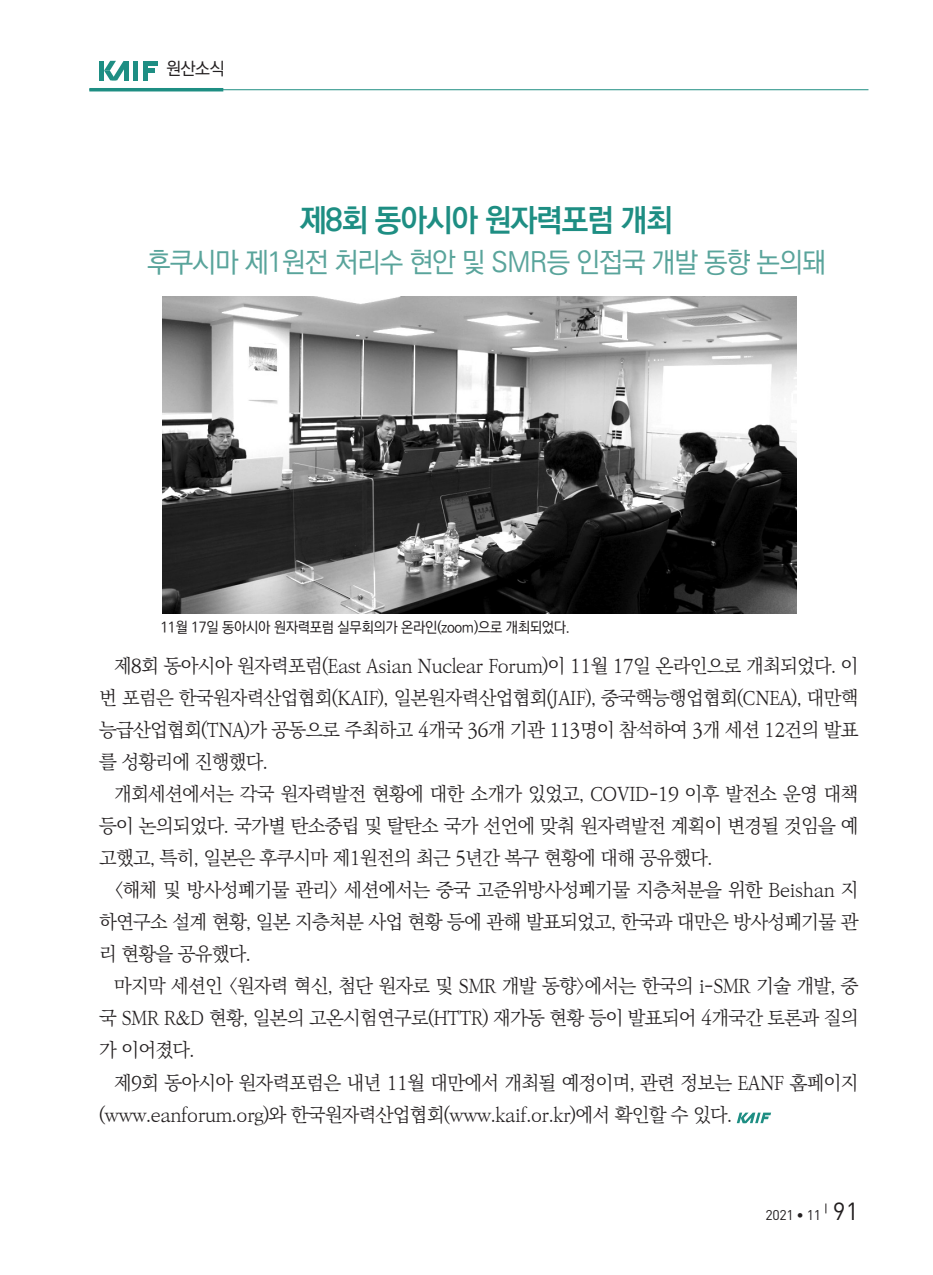
<style>
.page{position:relative;width:933px;height:1275px;background:#fff}
.page>*{position:absolute;margin:0;border:0;box-sizing:border-box;transform-origin:0 0}
.격자_푼_제목{font:31.5px "Ko Pub World Dotum PB";letter-spacing:-.035em;color:#1e8e83}
.격자_푼_제목-2{font:28px "Ko Pub World Dotum PM";letter-spacing:-.035em;color:#59a49b}
.본문{font:19.25px/32px "Ko Pub World Batang PL";letter-spacing:-.035em;color:#231f20;text-align:justify}
.t1{font:17.5px "Ko Pub World Dotum PM";color:#231f20}
.t2{font:14.88px "Ko Pub World Dotum PM";letter-spacing:-.025em;color:#231f20;scale:.95 1}
.t3{font:14px "DIN";letter-spacing:-.025em;color:#231f20}
.s1{font-size:24.5px}
</style>
<div class="page">
<hr style="left:89px;top:89px;width:779px;height:1px;background:#1e8e83">
<hr style="left:89px;top:88px;width:134px;height:3px;background:#1e8e83">
<div style="left:99px;top:61px;width:5px;height:19px;background:#1e8e83"></div>
<div style="left:133px;top:61px;width:5px;height:19px;background:#1e8e83"></div>
<div style="left:143px;top:61px;width:5px;height:19px;background:#1e8e83"></div>
<div style="left:146px;top:61px;width:12px;height:5px;background:#1e8e83"></div>
<div style="left:146px;top:68px;width:9px;height:5px;background:#1e8e83"></div>
<svg style="left:104px;top:61px;width:24px;height:19px"></svg>
<svg style="left:736px;top:1113px;width:35px;height:10px"></svg>
<img style="left:162px;top:297px;width:634px;height:316px">
<p class="t1" style="left:166px;top:56px;width:60px">원산소식</p>
<p class="격자_푼_제목" style="left:300px;top:197px;width:375px">제8회 동아시아 원자력포럼 개최</p>
<p class="격자_푼_제목-2" style="left:147px;top:242px;width:680px">후쿠시마 제1원전 처리수 현안 및 SMR등 인접국 개발 동향 논의돼</p>
<p class="t2" style="left:160px;top:617px;width:432px">11월 17일 동아시아 원자력포럼 실무회의가 온라인(zoom)으로 개최되었다.</p>
<p class="본문" style="left:99px;top:650px;width:760px;text-indent:15px">제8회 동아시아 원자력포럼(East Asian Nuclear Forum)이 11월 17일 온라인으로 개최되었다. 이 번 포럼은 한국원자력산업협회(KAIF), 일본원자력산업협회(JAIF), 중국핵능행업협회(CNEA), 대만핵 능급산업협회(TNA)가 공동으로 주최하고 4개국 36개 기관 113명이 참석하여 3개 세션 12건의 발표 를 성황리에 진행했다.</p>
<p class="본문" style="left:99px;top:779px;width:760px;text-indent:15px">개회세션에서는 각국 원자력발전 현황에 대한 소개가 있었고, COVID-19 이후 발전소 운영 대책 등이 논의되었다. 국가별 탄소중립 및 탈탄소 국가 선언에 맞춰 원자력발전 계획이 변경될 것임을 예 고했고, 특히, 일본은 후쿠시마 제1원전의 최근 5년간 복구 현황에 대해 공유했다.</p>
<p class="본문" style="left:99px;top:875px;width:760px;text-indent:15px">&lt;해체 및 방사성폐기물 관리&gt; 세션에서는 중국 고준위방사성폐기물 지층처분을 위한 Beishan 지 하연구소 설계 현황, 일본 지층처분 사업 현황 등에 관해 발표되었고, 한국과 대만은 방사성폐기물 관 리 현황을 공유했다.</p>
<p class="본문" style="left:99px;top:971px;width:760px;text-indent:15px">마지막 세션인 &lt;원자력 혁신, 첨단 원자로 및 SMR 개발 동향&gt;에서는 한국의 i-SMR 기술 개발, 중 국 SMR R&amp;D 현황, 일본의 고온시험연구로(HTTR) 재가동 현황 등이 발표되어 4개국간 토론과 질의 가 이어졌다.</p>
<p class="본문" style="left:99px;top:1067px;width:760px;text-indent:15px">제9회 동아시아 원자력포럼은 내년 11월 대만에서 개최될 예정이며, 관련 정보는 EANF 홈페이지 (www.eanforum.org)와 한국원자력산업협회(www.kaif.or.kr)에서 확인할 수 있다.</p>
<p class="t3" style="left:765px;top:1207px;width:94px">2021 • 11 <span class="s1">91</span></p>
</div>
